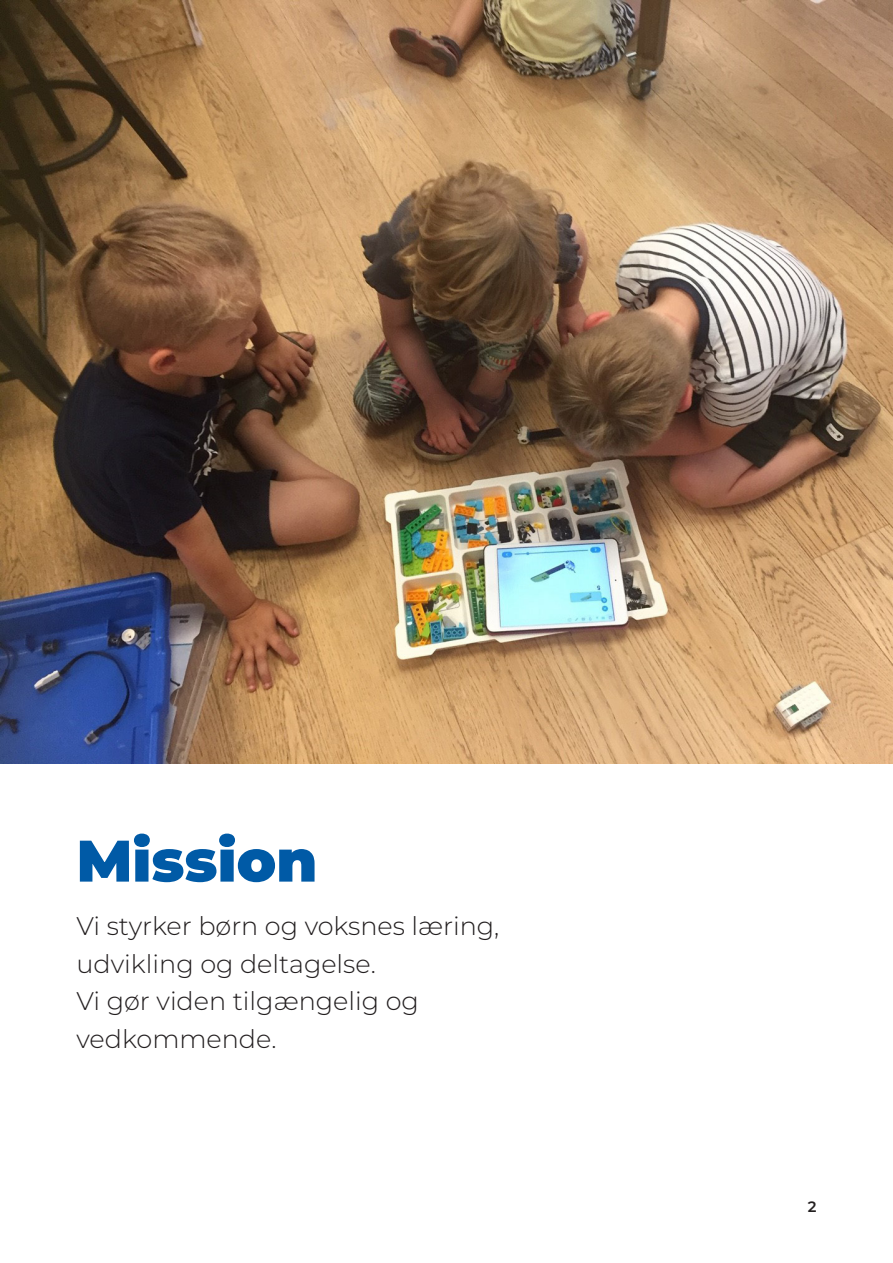
<style>
.page{position:relative;width:893px;height:1263px;background:#fff}
.page>*{position:absolute;margin:0;border:0;box-sizing:border-box;transform-origin:0 0}
.Manchet{font:100 58.5px "Montserrat";color:#005aa6}
.Manchet-2{font:100 25.5px/37.5px "Montserrat";color:#231f20}
.t1{font:100 15px "Montserrat";color:#231f20}
</style>
<div class="page">
<img style="left:0;top:0;width:893px;height:763px">
<p class="Manchet" style="left:77px;top:822px;width:242px">Mission</p>
<p class="Manchet-2" style="left:77px;top:907px;width:424px">Vi styrker børn og voksnes læring, udvikling og deltagelse.<br>Vi gør viden tilgængelig og vedkommende.</p>
<p class="t1" style="left:808px;top:1197px;width:10px">2</p>
</div>
